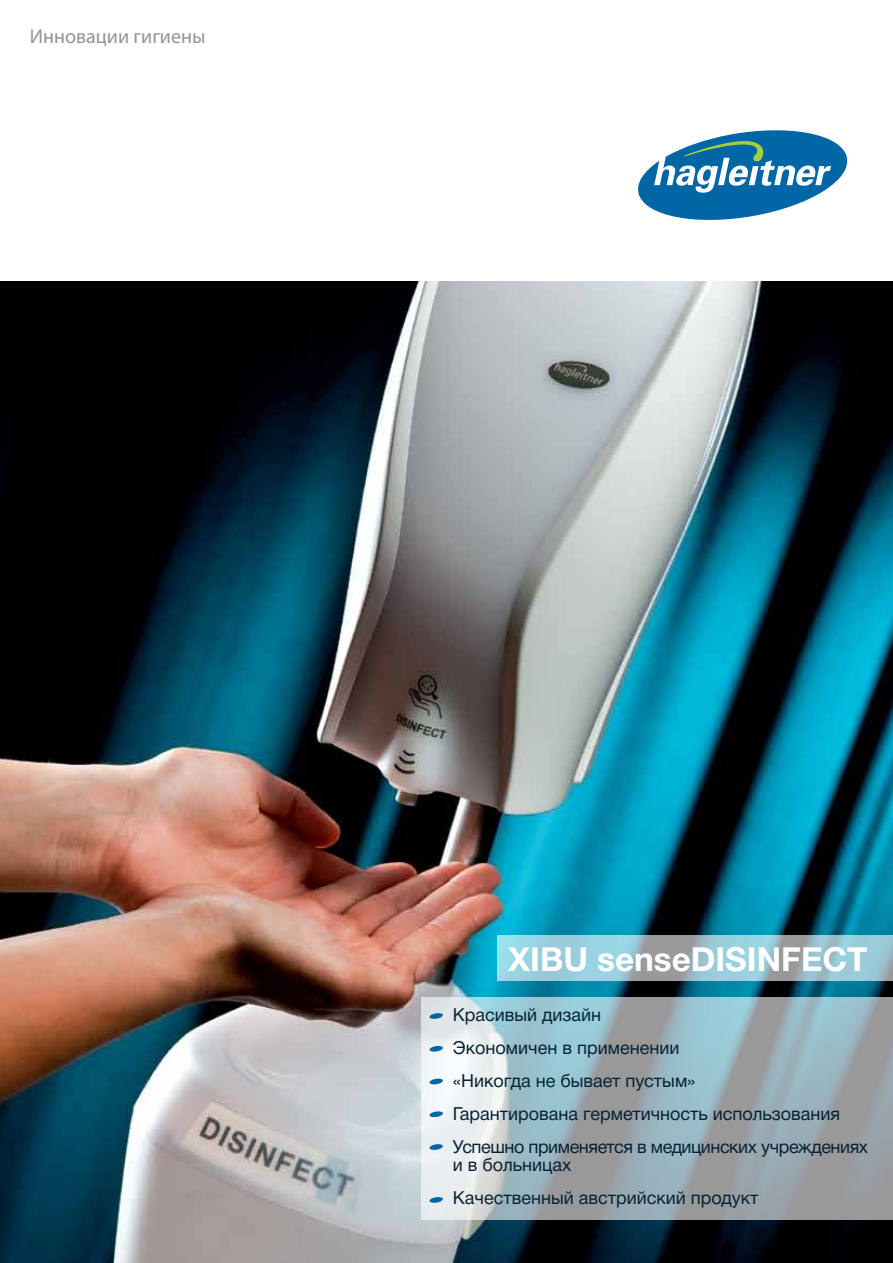
<style>
.page{position:relative;width:893px;height:1263px;background:#fff}
.page>*{position:absolute;margin:0;border:0;box-sizing:border-box;transform-origin:0 0}
.t1{font:700 33.3px "Helvetica Neue Cyr";color:#fff}
.t2{font:20.1px "Myriad Pro";color:#939598}
.t3{font:18px/33px "Helvetica Neue Cyr";color:#062234}
</style>
<div class="page">
<img style="left:0;top:281px;width:893px;height:982px">
<svg style="left:422px;top:998px;width:471px;height:222px;background:#a6b6bc"></svg>
<svg style="left:497px;top:935px;width:396px;height:46px;background:#99c1cc"></svg>
<svg style="left:638px;top:130px;width:210px;height:90px"></svg>
<svg style="left:429px;top:1013px;width:14px;height:6px"></svg>
<svg style="left:429px;top:1045px;width:14px;height:7px"></svg>
<svg style="left:429px;top:1078px;width:14px;height:7px"></svg>
<svg style="left:429px;top:1111px;width:14px;height:6px"></svg>
<svg style="left:429px;top:1144px;width:14px;height:6px"></svg>
<svg style="left:429px;top:1197px;width:14px;height:6px"></svg>
<p class="t2" style="left:30px;top:25px;width:177px">Инновации гигиены</p>
<h1 class="t1" style="left:508px;top:941px;width:361px">ХIBU senseDISINFECT</h1>
<p class="t3" style="left:453px;top:998px;width:417px">Красивый дизайн<br>Экономичен в применении<br>«Никогда не бывает пустым»<br>Гарантирована герметичность использования<br>Успешно применяется в медицинских учреждениях</p>
<p class="t3" style="left:453px;top:1148px;width:307px">и в больницах<br>Kачественный австрийский продукт</p>
</div>
